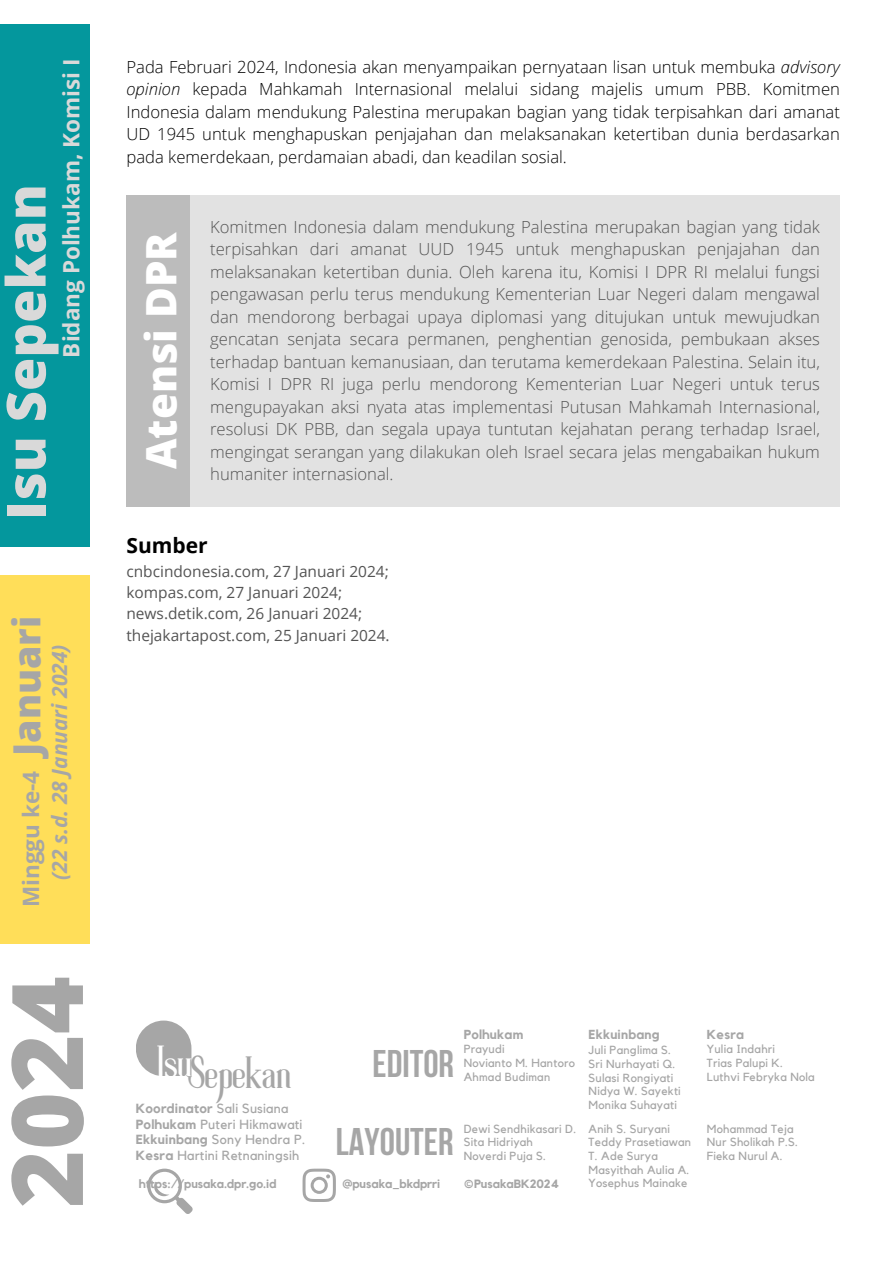
<style>
.page{position:relative;width:893px;height:1264px;background:#fff}
.page>*{position:absolute;margin:0;border:0;box-sizing:border-box;transform-origin:0 0}
.t1{font:800 98.85px "Open Sans";color:#a6a6a6}
.t2{font:800 54px "Open Sans";color:#d9d9d9}
.t3{font:800 42px "Open Sans";color:#fff}
.t4{font:40.65px "Roller Coaster";color:#a6a6a6}
.t5{font:40.65px "Roller Coaster";color:#fff}
.t6{font:700 38.4px "Bebas Neue";color:#a6a6a6}
.t7{font:800 37.5px "Open Sans";color:#a6a6a6}
.t8{font:700 22.5px "Open Sans";color:#d9d9d9}
.t9{font:700 22.5px "Open Sans";color:#a6a6a6}
.t10{font:italic 700 21px "Open Sans";color:#a6a6a6}
.t11{font:700 21px "Open Sans";color:#000}
.t12{font:300 16.65px/22.5px "Open Sans";color:#545454;text-align:justify}
.t13{font:300 16.65px/22.5px "Open Sans";color:#000;text-align:justify}
.t14{font:15.45px "Open Sans";color:#545454}
.t15{font:13.2px "Kollektif";letter-spacing:.02em;color:#a6a6a6}
.t16{font:700 13.2px "Kollektif";letter-spacing:.02em;color:#a6a6a6}
.t17{font:700 13.05px "Kollektif";letter-spacing:.02em;color:#a6a6a6}
.t18{font:700 12px "Kollektif";color:#a6a6a6}
.t19{font:11.7px "Kollektif";letter-spacing:.02em;color:#a6a6a6}
.s1{font-style:italic}
.s2{font-weight:400}
.s3{font-weight:700}
</style>
<div class="page">
<div style="left:190px;top:195px;width:649px;height:311px;background:#e2e2e2"></div>
<div style="left:0;top:25px;width:89px;height:522px;background:#04979d"></div>
<div style="left:0;top:575px;width:89px;height:368px;background:#ffde59"></div>
<svg style="left:136px;top:1020px;width:55px;height:56px"></svg>
<svg style="left:302px;top:1168px;width:34px;height:33px"></svg>
<svg style="left:147px;top:1168px;width:46px;height:46px"></svg>
<div style="left:126px;top:195px;width:64px;height:311px;background:#bcbcbc"></div>
<p class="t8" style="left:55px;top:357px;width:300px;rotate:-90deg">Bidang Polhukam, Komisi I</p>
<p class="t2" style="left:-12px;top:520px;width:337px;rotate:-90deg">Isu Sepekan</p>
<p class="t7" style="left:0;top:756px;width:141px;rotate:-90deg">Januari</p>
<p class="t9" style="left:15px;top:907px;width:138px;rotate:-90deg">Minggu ke-4</p>
<p class="t10" style="left:45px;top:879px;width:238px;rotate:-90deg">(22 s.d. 28 Januari 2024)</p>
<p class="t1" style="left:-23px;top:1207px;width:233px;rotate:-90deg">2024</p>
<p class="t13" style="left:126px;top:55px;width:715px">Pada Februari 2024, Indonesia akan menyampaikan pernyataan lisan untuk membuka <span class="s1">advisory opinion</span> kepada Mahkamah Internasional melalui sidang majelis umum PBB. Komitmen Indonesia dalam mendukung Palestina merupakan bagian yang tidak terpisahkan dari amanat UD 1945 untuk menghapuskan penjajahan dan melaksanakan ketertiban dunia berdasarkan pada kemerdekaan, perdamaian abadi, dan keadilan sosial.</p>
<p class="t3" style="left:132px;top:469px;width:239px;rotate:-90deg">Atensi DPR</p>
<p class="t12" style="left:210px;top:215px;width:611px">Komitmen Indonesia dalam mendukung Palestina merupakan bagian yang tidak terpisahkan dari amanat UUD 1945 untuk menghapuskan penjajahan dan melaksanakan ketertiban dunia. Oleh karena itu, Komisi I DPR RI melalui fungsi pengawasan perlu terus mendukung Kementerian Luar Negeri dalam mengawal dan mendorong berbagai upaya diplomasi yang ditujukan untuk mewujudkan gencatan senjata secara permanen, penghentian genosida, pembukaan akses terhadap bantuan kemanusiaan, dan terutama kemerdekaan Palestina. Selain itu, Komisi I DPR RI juga perlu mendorong Kementerian Luar Negeri untuk terus mengupayakan aksi nyata atas implementasi Putusan Mahkamah Internasional, resolusi DK PBB, dan segala upaya tuntutan kejahatan perang terhadap Israel, mengingat serangan yang dilakukan oleh Israel secara jelas mengabaikan hukum</p>
<p class="t12" style="left:210px;top:462px;width:185px">humaniter internasional.</p>
<p class="t11" style="left:126px;top:530px;width:83px">Sumber</p>
<p class="t14" style="left:126px;top:560px;width:264px">cnbcindonesia.com, 27 Januari 2024;</p>
<p class="t14" style="left:126px;top:581px;width:217px">kompas.com, 27 Januari 2024;</p>
<p class="t14" style="left:126px;top:603px;width:237px">news.detik.com, 26 Januari 2024;</p>
<p class="t14" style="left:126px;top:624px;width:265px">thejakartapost.com, 25 Januari 2024.</p>
<h2 class="t5" style="left:157px;top:1046px;width:37px">Isu</h2>
<p class="t4" style="left:187px;top:1057px;width:105px">Sepekan</p>
<p class="t16" style="left:136px;top:1102px;width:154px">Koordinator <span class="s2">Sali Susiana</span></p>
<p class="t15" style="left:136px;top:1118px;width:168px"><span class="s3">Polhukam</span> Puteri Hikmawati</p>
<p class="t15" style="left:136px;top:1133px;width:171px"><span class="s3">Ekkuinbang</span> Sony Hendra P.</p>
<p class="t15" style="left:136px;top:1148px;width:165px"><span class="s3">Kesra</span> Hartini Retnaningsih</p>
<h6 class="t18" style="left:139px;top:1177px;width:139px">https://pusaka.dpr.go.id</h6>
<p class="t6" style="left:372px;top:1048px;width:83px">EDITOR</p>
<p class="t17" style="left:463px;top:1028px;width:61px">Polhukam</p>
<p class="t19" style="left:463px;top:1043px;width:42px">Prayudi</p>
<h4 class="t19" style="left:463px;top:1057px;width:113px">Novianto M. Hantoro</h4>
<p class="t19" style="left:463px;top:1071px;width:88px">Ahmad Budiman</p>
<p class="t6" style="left:336px;top:1125px;width:119px">LAYOUTER</p>
<p class="t19" style="left:463px;top:1123px;width:114px">Dewi Sendhikasari D.</p>
<p class="t19" style="left:463px;top:1136px;width:71px">Sita Hidriyah</p>
<p class="t19" style="left:463px;top:1150px;width:84px">Noverdi Puja S.</p>
<p class="t18" style="left:342px;top:1177px;width:99px">@pusaka_bkdprri</p>
<p class="t18" style="left:464px;top:1177px;width:97px">©PusakaBK2024</p>
<p class="t17" style="left:588px;top:1028px;width:72px">Ekkuinbang</p>
<p class="t19" style="left:588px;top:1044px;width:84px">Juli Panglima S.</p>
<p class="t19" style="left:588px;top:1058px;width:88px">Sri Nurhayati Q.</p>
<p class="t19" style="left:588px;top:1072px;width:86px">Sulasi Rongiyati</p>
<p class="t19" style="left:588px;top:1085px;width:94px">Nidya W. Sayekti</p>
<p class="t19" style="left:588px;top:1099px;width:90px">Monika Suhayati</p>
<h1 class="t19" style="left:588px;top:1123px;width:83px">Anih S. Suryani</h1>
<h5 class="t19" style="left:588px;top:1136px;width:104px">Teddy Prasetiawan</h5>
<h5 class="t19" style="left:588px;top:1150px;width:71px">T. Ade Surya</h5>
<p class="t19" style="left:588px;top:1164px;width:102px">Masyithah Aulia A.</p>
<p class="t19" style="left:588px;top:1177px;width:100px">Yosephus Mainake</p>
<p class="t17" style="left:706px;top:1028px;width:39px">Kesra</p>
<p class="t19" style="left:706px;top:1043px;width:70px">Yulia Indahri</p>
<p class="t19" style="left:706px;top:1057px;width:77px">Trias Palupi K.</p>
<p class="t19" style="left:706px;top:1071px;width:109px">Luthvi Febryka Nola</p>
<p class="t19" style="left:706px;top:1123px;width:88px">Mohammad Teja</p>
<h3 class="t19" style="left:706px;top:1136px;width:93px">Nur Sholikah P.S.</h3>
<h4 class="t19" style="left:706px;top:1150px;width:77px">Fieka Nurul A.</h4>
</div>
